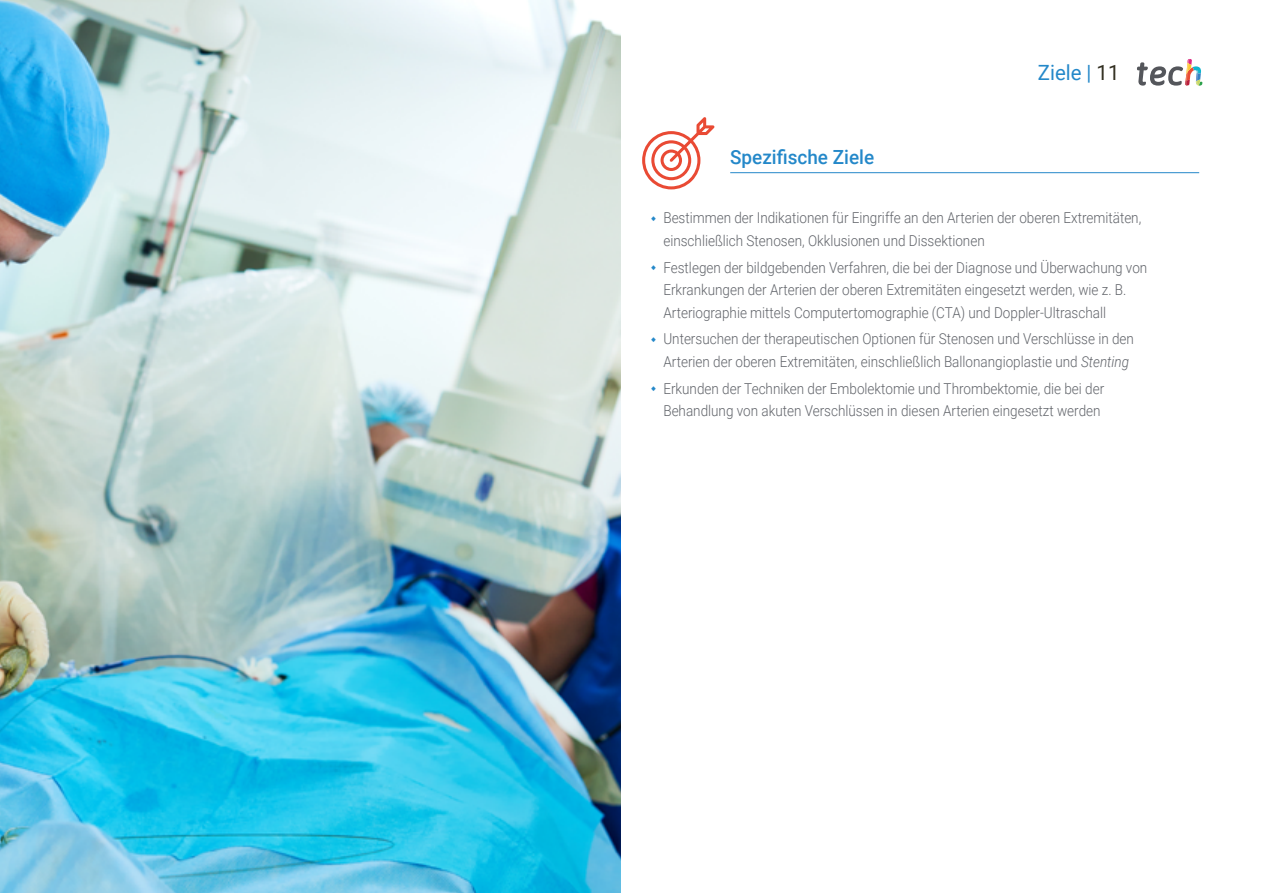
<style>
.page{position:relative;width:1263px;height:893px;background:#fff}
.page>*{position:absolute;margin:0;border:0;box-sizing:border-box;transform-origin:0 0}
.t1{font:21px "Roboto";color:#2488c9}
.t2{font:500 19.5px "Roboto";color:#2488c9}
.t3{font:300 15px/22.5px "Roboto";color:#61646a;scale:.9 1}
.s1{color:#312e20}
.s2{font-style:italic}
</style>
<div class="page">
<hr style="left:730px;top:172px;width:469px;height:1px;background:#2488c9">
<svg style="left:642px;top:117px;width:72px;height:72px"></svg>
<img style="left:0;top:0;width:621px;height:893px">
<svg style="left:1137px;top:59px;width:65px;height:27px"></svg>
<h2 class="t2" style="left:730px;top:144px;width:145px">Spezifische Ziele</h2>
<h1 class="t1" style="left:1038px;top:57px;width:83px">Ziele | <span class="s1">11</span></h1>
<p class="t3" style="left:663px;top:206px;width:532px">Bestimmen der Indikationen für Eingriffe an den Arterien der oberen Extremitäten, einschließlich Stenosen, Okklusionen und Dissektionen</p>
<p class="t3" style="left:663px;top:255px;width:539px">Festlegen der bildgebenden Verfahren, die bei der Diagnose und Überwachung von<br>Erkrankungen der Arterien der oberen Extremitäten eingesetzt werden, wie z. B.<br>Arteriographie mittels Computertomographie (CTA) und Doppler-Ultraschall</p>
<p class="t3" style="left:663px;top:327px;width:524px">Untersuchen der therapeutischen Optionen für Stenosen und Verschlüsse in den<br>Arterien der oberen Extremitäten, einschließlich Ballonangioplastie und <span class="s2">Stenting</span></p>
<p class="t3" style="left:663px;top:376px;width:491px">Erkunden der Techniken der Embolektomie und Thrombektomie, die bei der<br>Behandlung von akuten Verschlüssen in diesen Arterien eingesetzt werden</p>
</div>
